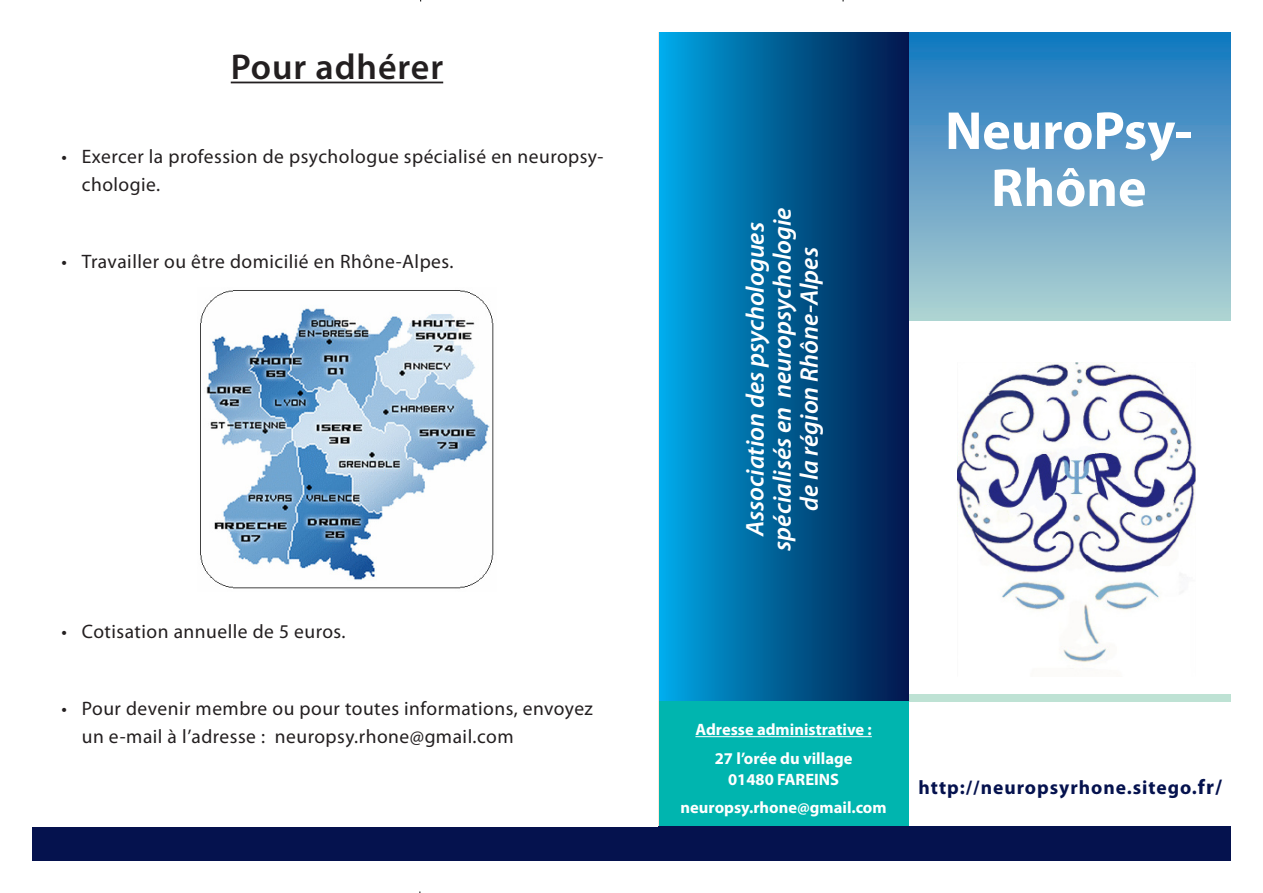
<style>
.page{position:relative;width:1263px;height:893px;background:#fff}
.page>*{position:absolute;margin:0;border:0;box-sizing:border-box;transform-origin:0 0}
.Titre_du_document{font:700 54px/57px "Myriad Pro";color:#fff;text-align:center}
.Intitulé_1{font:600 36px "Myriad Pro";letter-spacing:.025em;color:#231f20}
.Slogan{font:italic 600 25.5px "Myriad Pro";color:#fff}
.Puce{font:19.5px/28.5px "Myriad Pro";letter-spacing:.025em;color:#231f20}
.Nom_de_la_société{font:700 19.5px "Myriad Pro";letter-spacing:.05em;color:#05124e}
.Intitulé_d_encadré{font:700 16.5px "Myriad Pro";color:#fff}
.s1{font-size:21px}
</style>
<div class="page">
<div style="left:708px;top:694px;width:522px;height:8px;background:#bee2d4"></div>
<div style="left:909px;top:32px;width:321px;height:289px;background:linear-gradient(to bottom,#1774bf,#b3d1d2)"></div>
<div style="left:659px;top:32px;width:250px;height:671px;background:linear-gradient(to right,#00a8e4,#011547)"></div>
<div style="left:659px;top:702px;width:250px;height:130px;background:#00b5af"></div>
<div style="left:32px;top:826px;width:1198px;height:35px;background:#05124e"></div>
<div style="left:32px;top:32px;width:626px;height:795px;background:#fff"></div>
<hr style="left:231px;top:82px;width:212px;height:1px;background:#231f20">
<img style="left:200px;top:290px;width:294px;height:299px">
<hr style="left:695px;top:736px;width:177px;height:1px;background:#fff">
<img style="left:957px;top:363px;width:238px;height:300px">
<p class="Intitulé_1" style="left:231px;top:44px;width:214px">Pour adhérer</p>
<p class="Puce" style="left:82px;top:142px;width:523px;text-indent:-20px">• Exercer la profession de psychologue spécialisé en neuropsy&shy;chologie.</p>
<p class="Puce" style="left:62px;top:247px;width:393px">• Travailler ou être domicilié en Rhône-Alpes.</p>
<p class="Puce" style="left:62px;top:617px;width:285px">• Cotisation annuelle de 5 euros.</p>
<p class="Puce" style="left:82px;top:694px;width:513px;text-indent:-20px">• Pour devenir membre ou pour toutes informations, envoyez un e-mail à l’adresse : neuropsy.rhone@gmail.com</p>
<p class="Slogan" style="left:766px;top:551px;width:345px;rotate:-90deg">spécialisés en neuropsychologie</p>
<p class="Slogan" style="left:739px;top:536px;width:315px;rotate:-90deg">Association des psychologues</p>
<p class="Slogan" style="left:793px;top:511px;width:265px;rotate:-90deg">de la région Rhône-Alpes</p>
<p class="Titre_du_document" style="left:945px;top:101px;width:249px">NeuroPsy-<br>Rhône</p>
<p class="Intitulé_d_encadré" style="left:695px;top:719px;width:178px">Adresse administrative :</p>
<p class="Intitulé_d_encadré" style="left:715px;top:747px;width:139px">27 l’orée du village</p>
<p class="Intitulé_d_encadré" style="left:728px;top:768px;width:113px">01480 FAREINS</p>
<p class="Intitulé_d_encadré" style="left:681px;top:797px;width:208px">neuropsy.rhone@gmail.com</p>
<p class="Nom_de_la_société" style="left:918px;top:774px;width:305px">http://neuropsyrhone.sitego.<span class="s1">fr/</span></p>
</div>
